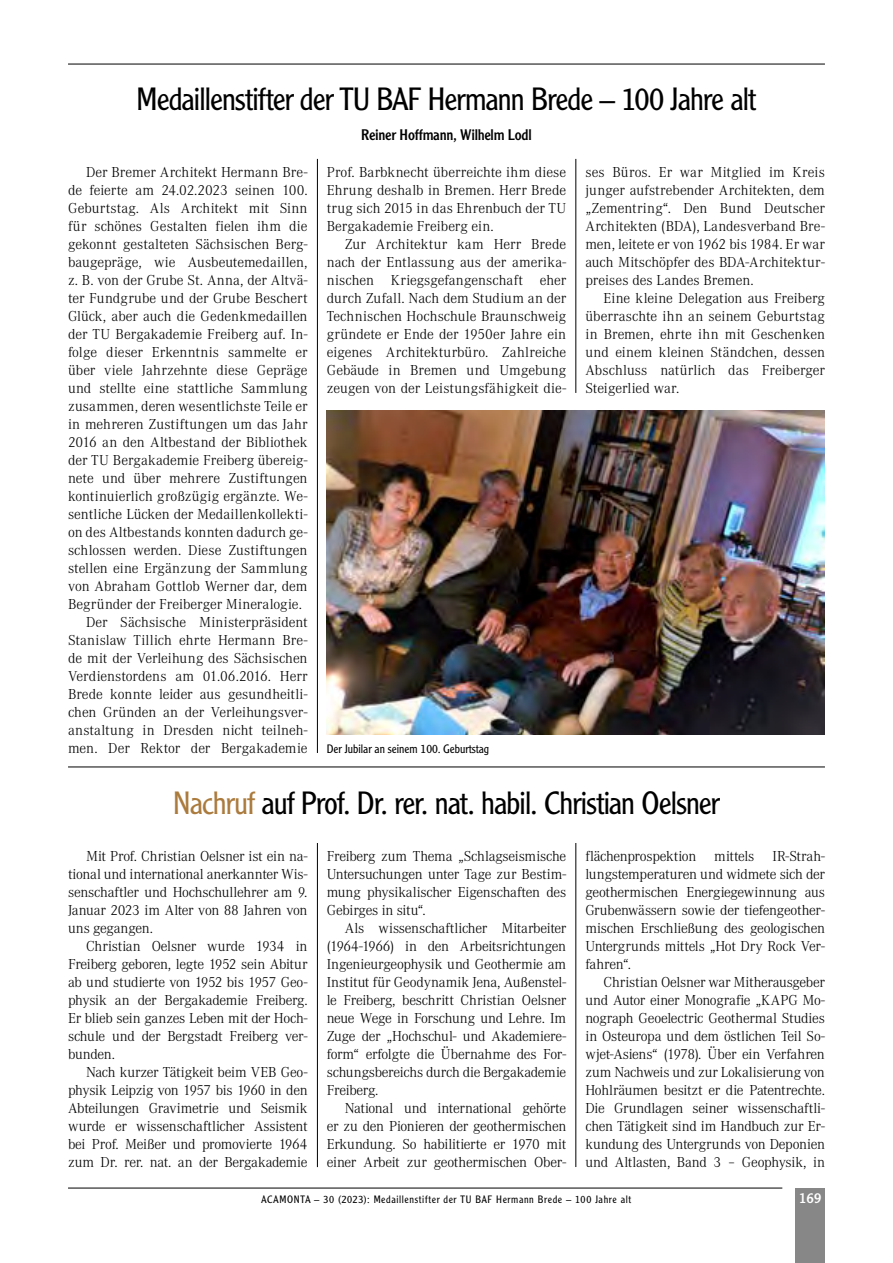
<style>
.page{position:relative;width:893px;height:1263px;background:#fff}
.page>*{position:absolute;margin:0;border:0;box-sizing:border-box;transform-origin:0 0}
.t1{font:300 31.5px "Clearface Gothic LT Std";letter-spacing:-.03em;color:#000}
.t2{font:300 15px/18px "Corporate A";letter-spacing:-.005em;color:#000;text-align:justify}
.t3{font:300 15px "Corporate A";letter-spacing:.015em;color:#000}
.t4{font:15px "Clearface Gothic LT Std";letter-spacing:-.015em;color:#000}
.t5{font:14.25px "Clearface Gothic LT Std";color:#fff}
.t6{font:300 12px "Clearface Gothic LT Std";color:#000}
.t7{font:300 10.5px "Clearface Gothic LT Std";letter-spacing:.06em;color:#000}
.s1{color:#ab7b3d}
</style>
<div class="page">
<hr style="left:68px;top:64px;width:757px;height:1px;background:#000">
<hr style="left:68px;top:1188px;width:714px;height:1px;background:#000">
<hr style="left:68px;top:767px;width:757px;height:1px;background:#000">
<img style="left:327px;top:411px;width:498px;height:324px">
<hr style="left:317px;top:159px;width:1px;height:594px;background:#000">
<hr style="left:317px;top:843px;width:1px;height:324px;background:#000">
<hr style="left:576px;top:159px;width:1px;height:234px;background:#000">
<hr style="left:576px;top:843px;width:1px;height:324px;background:#000">
<div style="left:796px;top:1188px;width:29px;height:75px;background:#868786"></div>
<h1 class="t1" style="left:137px;top:79px;width:621px">Medaillenstifter der TU BAF Hermann Brede – 100 Jahre alt</h1>
<p class="t4" style="left:361px;top:126px;width:172px">Reiner Hoffmann, Wilhelm Lodl</p>
<p class="t2" style="left:86px;top:162px;width:223px">Der Bremer Architekt Hermann Bre-</p>
<p class="t2" style="left:68px;top:180px;width:241px">de feierte am 24.02.2023 seinen 100.</p>
<p class="t3" style="left:68px;top:198px;width:241px">Geburtstag. Als Architekt mit Sinn</p>
<p class="t2" style="left:68px;top:216px;width:241px">für schönes Gestalten fielen ihm die</p>
<p class="t2" style="left:68px;top:234px;width:241px">gekonnt gestalteten Sächsischen Berg-</p>
<p class="t2" style="left:68px;top:252px;width:241px">baugepräge, wie Ausbeutemedaillen,</p>
<p class="t2" style="left:68px;top:270px;width:241px">z. B. von der Grube St. Anna, der Altvä-</p>
<p class="t2" style="left:68px;top:288px;width:241px">ter Fundgrube und der Grube Beschert</p>
<p class="t2" style="left:68px;top:306px;width:241px">Glück, aber auch die Gedenkmedaillen</p>
<p class="t2" style="left:68px;top:324px;width:241px">der TU Bergakademie Freiberg auf. In-</p>
<p class="t2" style="left:68px;top:342px;width:241px">folge dieser Erkenntnis sammelte er</p>
<p class="t2" style="left:68px;top:360px;width:241px">über viele Jahrzehnte diese Gepräge</p>
<p class="t2" style="left:68px;top:378px;width:241px">und stellte eine stattliche Sammlung</p>
<p class="t2" style="left:68px;top:396px;width:241px">zusammen, deren wesentlichste Teile er</p>
<p class="t3" style="left:68px;top:414px;width:241px">in mehreren Zustiftungen um das Jahr</p>
<p class="t2" style="left:68px;top:432px;width:241px">2016 an den Altbestand der Bibliothek</p>
<p class="t2" style="left:68px;top:450px;width:241px">der TU Bergakademie Freiberg übereig-</p>
<p class="t2" style="left:68px;top:468px;width:241px">nete und über mehrere Zustiftungen</p>
<p class="t2" style="left:68px;top:486px;width:241px">kontinuierlich großzügig ergänzte. We-</p>
<p class="t2" style="left:68px;top:504px;width:241px">sentliche Lücken der Medaillenkollekti-</p>
<p class="t2" style="left:68px;top:522px;width:241px">on des Altbestands konnten dadurch ge-</p>
<p class="t2" style="left:68px;top:540px;width:241px">schlossen werden. Diese Zustiftungen</p>
<p class="t2" style="left:68px;top:558px;width:241px">stellen eine Ergänzung der Sammlung</p>
<p class="t2" style="left:68px;top:576px;width:241px">von Abraham Gottlob Werner dar, dem</p>
<p class="t2" style="left:68px;top:594px;width:235px">Begründer der Freiberger Mineralogie.</p>
<p class="t2" style="left:86px;top:612px;width:223px">Der Sächsische Ministerpräsident</p>
<p class="t2" style="left:68px;top:630px;width:241px">Stanislaw Tillich ehrte Hermann Bre-</p>
<p class="t2" style="left:68px;top:648px;width:241px">de mit der Verleihung des Sächsischen</p>
<p class="t2" style="left:68px;top:666px;width:241px">Verdienstordens am 01.06.2016. Herr</p>
<p class="t2" style="left:68px;top:684px;width:241px">Brede konnte leider aus gesundheitli-</p>
<p class="t2" style="left:68px;top:702px;width:241px">chen Gründen an der Verleihungsver-</p>
<p class="t2" style="left:68px;top:720px;width:241px">anstaltung in Dresden nicht teilneh-</p>
<p class="t2" style="left:68px;top:738px;width:241px">men. Der Rektor der Bergakademie</p>
<p class="t2" style="left:327px;top:162px;width:241px">Prof. Barbknecht überreichte ihm diese Ehrung deshalb in Bremen. Herr Brede trug sich 2015 in das Ehrenbuch der TU Bergakademie Freiberg ein.</p>
<p class="t2" style="left:327px;top:234px;width:241px;text-indent:18px">Zur Architektur kam Herr Brede nach der Entlassung aus der amerika&shy;nischen Kriegsgefangenschaft eher durch Zufall. Nach dem Studium an der Technischen Hochschule Braunschweig gründete er Ende der 1950er Jahre ein eigenes Architekturbüro. Zahlreiche Gebäude in Bremen und Umgebung zeugen von der Leistungsfähigkeit die-</p>
<p class="t2" style="left:585px;top:162px;width:241px">ses Büros. Er war Mitglied im Kreis junger aufstrebender Architekten, dem „Zementring“. Den Bund Deutscher Architekten (BDA), Landesverband Bre&shy;men, leitete er von 1962 bis 1984. Er war auch Mitschöpfer des BDA-Architektur&shy;preises des Landes Bremen.</p>
<p class="t2" style="left:585px;top:288px;width:241px;text-indent:18px">Eine kleine Delegation aus Freiberg überraschte ihn an seinem Geburtstag in Bremen, ehrte ihn mit Geschenken und einem kleinen Ständchen, dessen Abschluss natürlich das Freiberger Steigerlied war.</p>
<p class="t6" style="left:327px;top:741px;width:164px">Der Jubilar an seinem 100. Geburtstag</p>
<h1 class="t1" style="left:173px;top:784px;width:548px"><span class="s1">Nachruf</span> auf Prof. Dr. rer. nat. habil. Christian Oelsner</h1>
<p class="t2" style="left:68px;top:846px;width:241px;text-indent:18px">Mit Prof. Christian Oelsner ist ein na&shy;tional und international anerkannter Wis&shy;senschaftler und Hochschullehrer am 9.<br>Januar 2023 im Alter von 88 Jahren von uns gegangen.</p>
<p class="t2" style="left:68px;top:936px;width:241px;text-indent:18px">Christian Oelsner wurde 1934 in Freiberg geboren, legte 1952 sein Abitur ab und studierte von 1952 bis 1957 Geo&shy;physik an der Bergakademie Freiberg.<br>Er blieb sein ganzes Leben mit der Hoch&shy;schule und der Bergstadt Freiberg ver&shy;bunden.</p>
<p class="t2" style="left:68px;top:1062px;width:241px;text-indent:18px">Nach kurzer Tätigkeit beim VEB Geo&shy;physik Leipzig von 1957 bis 1960 in den Abteilungen Gravimetrie und Seismik wurde er wissenschaftlicher Assistent bei Prof. Meißer und promovierte 1964 zum Dr. rer. nat. an der Bergakademie</p>
<p class="t2" style="left:327px;top:846px;width:241px">Freiberg zum Thema „Schlagseismische Untersuchungen unter Tage zur Bestim&shy;mung physikalischer Eigenschaften des Gebirges in situ“.</p>
<p class="t2" style="left:327px;top:918px;width:241px;text-indent:18px">Als wissenschaftlicher Mitarbeiter (1964-1966) in den Arbeitsrichtungen Ingenieurgeophysik und Geothermie am Institut für Geodynamik Jena, Außenstel&shy;le Freiberg, beschritt Christian Oelsner neue Wege in Forschung und Lehre. Im Zuge der „Hochschul- und Akademiere&shy;form“ erfolgte die Übernahme des For&shy;schungsbereichs durch die Bergakademie Freiberg.</p>
<p class="t2" style="left:327px;top:1098px;width:241px;text-indent:18px">National und international gehörte er zu den Pionieren der geothermischen Erkundung. So habilitierte er 1970 mit einer Arbeit zur geothermischen Ober-</p>
<p class="t2" style="left:585px;top:846px;width:241px">flächenprospektion mittels IR-Strah&shy;lungstemperaturen und widmete sich der geothermischen Energiegewinnung aus Grubenwässern sowie der tiefengeother&shy;mischen Erschließung des geologischen Untergrunds mittels „Hot Dry Rock Ver&shy;fahren“.</p>
<p class="t2" style="left:585px;top:972px;width:241px;text-indent:18px">Christian Oelsner war Mitherausgeber und Autor einer Monografie „KAPG Mo&shy;nograph Geoelectric Geothermal Studies in Osteuropa und dem östlichen Teil So&shy;wjet-Asiens“ (1978). Über ein Verfahren zum Nachweis und zur Lokalisierung von Hohlräumen besitzt er die Patentrechte.<br>Die Grundlagen seiner wissenschaftli&shy;chen Tätigkeit sind im Handbuch zur Er&shy;kundung des Untergrunds von Deponien und Altlasten, Band 3 – Geophysik, in</p>
<p class="t5" style="left:799px;top:1189px;width:24px">169</p>
<p class="t7" style="left:262px;top:1193px;width:371px">ACAMONTA – 30 (2023): Medaillenstifter der TU BAF Hermann Brede – 100 Jahre alt</p>
</div>
